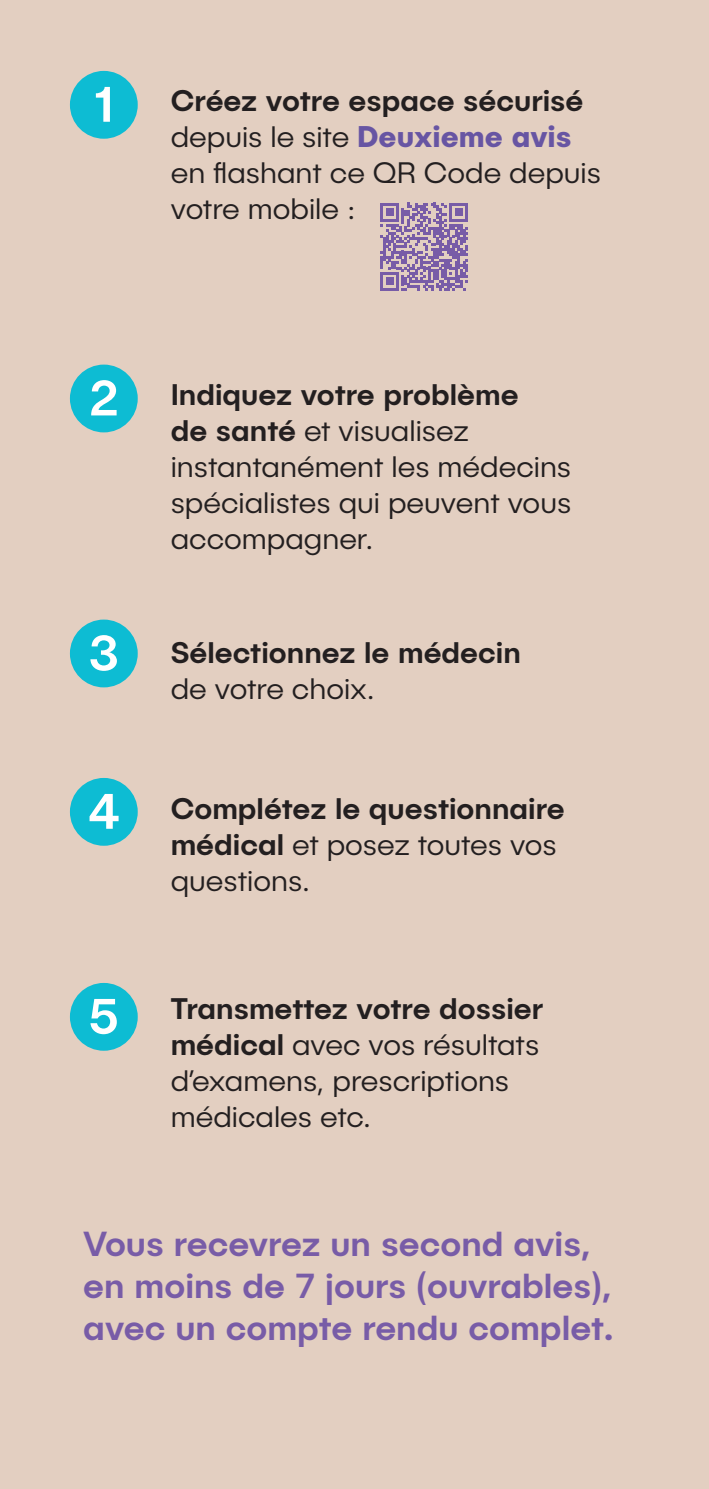
<style>
.page{position:relative;width:709px;height:1489px;background:#fff}
.page>*{position:absolute;margin:0;border:0;box-sizing:border-box;transform-origin:0 0}
.t1{font:500 50.25px "Publica Sans";color:#fff}
.t2{font:500 35px/42px "Publica Sans";color:#785ca7}
.t3{font:300 30px/36px "Publica Sans";color:#231f20}
.t4{font:500 30px/36px "Publica Sans";color:#231f20}
.s1{font-weight:500}
.s2{font-weight:700;color:#6755a3}
.s3{font-weight:300}
</style>
<div class="page">
<div style="left:0;top:0;width:709px;height:1488px;background:#e3cfc1"></div>
<div style="left:70px;top:71px;width:68px;height:68px;background:#0dbcd3;border-radius:50%"></div>
<div style="left:70px;top:364px;width:68px;height:68px;background:#0dbcd3;border-radius:50%"></div>
<div style="left:70px;top:619px;width:68px;height:68px;background:#0dbcd3;border-radius:50%"></div>
<div style="left:70px;top:778px;width:68px;height:67px;background:#0dbcd3;border-radius:50%"></div>
<div style="left:70px;top:982px;width:68px;height:68px;background:#0dbcd3;border-radius:50%"></div>
<svg style="left:380px;top:203px;width:88px;height:88px"></svg>
<h1 class="t1" style="left:94px;top:72px;width:22px">1</h1>
<p class="t3" style="left:171px;top:82px;width:432px"><span class="s1">Créez votre espace sécurisé </span>depuis le site <span class="s2">Deuxieme avis </span>en flashant ce QR Code depuis votre mobile :</p>
<h1 class="t1" style="left:89px;top:365px;width:31px">2</h1>
<p class="t3" style="left:171px;top:376px;width:402px"><span class="s1">Indiquez votre problème<br>de santé</span> et visualisez instantanément les médecins spécialistes qui peuvent vous accompagner.</p>
<h1 class="t1" style="left:89px;top:620px;width:31px">3</h1>
<p class="t4" style="left:171px;top:633px;width:352px">Sélectionnez le médecin</p>
<p class="t3" style="left:171px;top:669px;width:205px">de votre choix.</p>
<h1 class="t1" style="left:88px;top:779px;width:34px">4</h1>
<p class="t4" style="left:171px;top:789px;width:395px">Complétez le questionnaire médical <span class="s3">et posez toutes vos questions.</span></p>
<h1 class="t1" style="left:89px;top:983px;width:32px">5</h1>
<p class="t3" style="left:171px;top:989px;width:374px"><span class="s1">Transmettez votre dossier médical</span> avec vos résultats d’examens, prescriptions médicales etc.</p>
<p class="t2" style="left:83px;top:1221px;width:532px">Vous recevrez un second avis, en moins de 7 jours (ouvrables), avec un compte rendu complet.</p>
</div>
